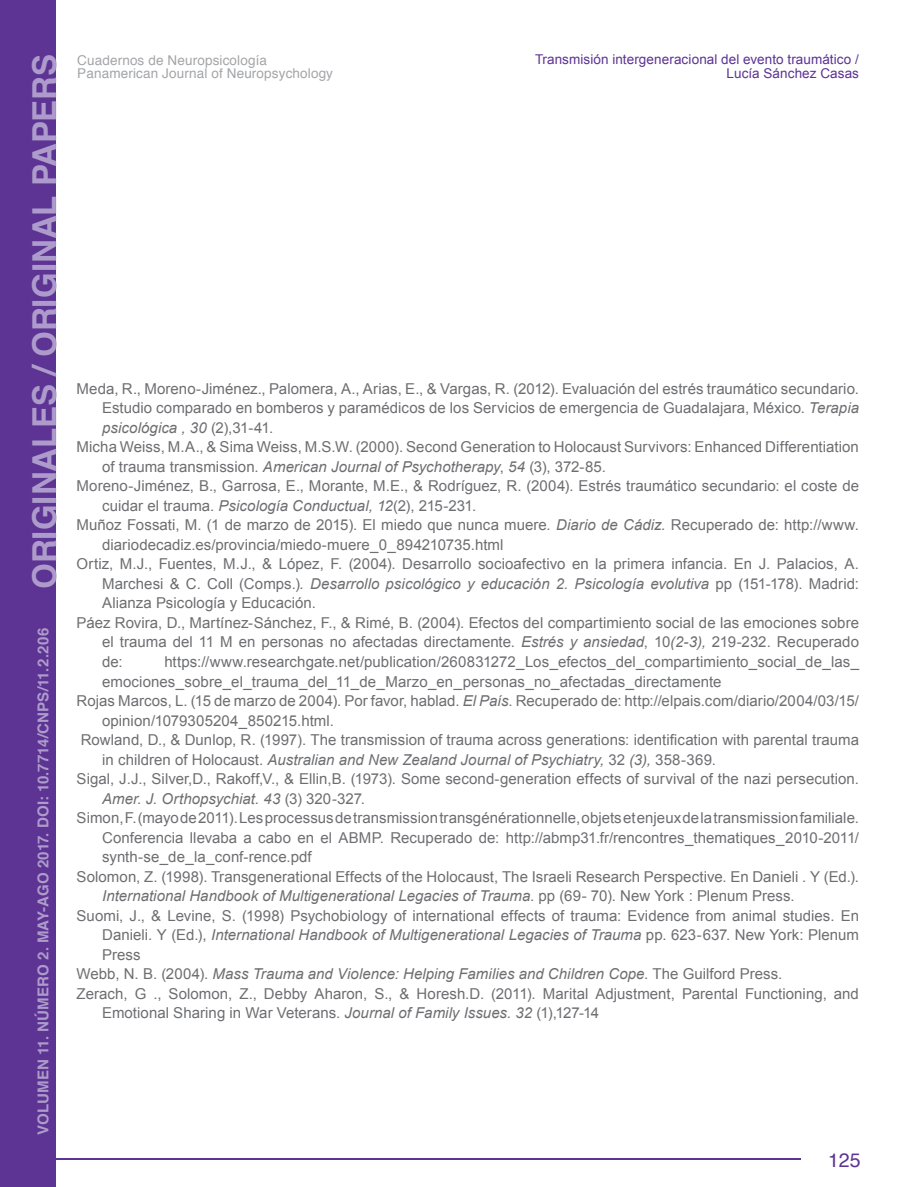
<style>
.page{position:relative;width:915px;height:1187px;background:#fff}
.page>*{position:absolute;margin:0;border:0;box-sizing:border-box;transform-origin:0 0}
.t1{font:19.5px "Helvetica";color:#5d3393}
.t2{font:15px "Arial";letter-spacing:.005em;color:#6d6e71}
.t3{font:italic 15px "Arial";letter-spacing:.005em;color:#6d6e71}
.t4{font:700 15px "Helvetica";letter-spacing:.005em;color:#ad9ccb}
.t5{font:13.5px/13.5px "Arial";letter-spacing:.005em;color:#5d3393;text-align:right}
.t6{font:13.5px/13.5px "Helvetica";letter-spacing:.01em;color:#a3a5a8}
.s1{font-size:33px}
.s2{font-style:italic}
.s3{font-style:normal}
</style>
<div class="page">
<div style="left:0;top:0;width:55px;height:1186px;background:#5d3393"></div>
<hr style="left:0;top:1157px;width:800px;height:2px;background:#5d3393">
<p class="t5" style="left:535px;top:53px;width:325px">Transmisión intergeneracional del evento traumático /<br>Lucía Sánchez Casas</p>
<p class="t4" style="left:31px;top:1134px;width:1081px;rotate:-90deg">VOLUMEN 11. NÚMERO 2. MAY-AGO 2017. DOI: 10.7714/CNPS/11.2.206 <span class="s1">ORIGINALES / ORIGINAL PAPERS</span></p>
<p class="t6" style="left:77px;top:54px;width:257px">Cuadernos de Neuropsicología<br>Panamerican Journal of Neuropsychology</p>
<p class="t2" style="left:77px;top:379px;width:783px">Meda, R., Moreno-Jiménez., Palomera, A., Arias, E., &amp; Vargas, R. (2012). Evaluación del estrés traumático secundario.</p>
<p class="t2" style="left:102px;top:398px;width:758px">Estudio comparado en bomberos y paramédicos de los Servicios de emergencia de Guadalajara, México. <span class="s2">Terapia</span></p>
<p class="t3" style="left:102px;top:418px;width:173px">psicológica , 30 <span class="s3">(2),31-41.</span></p>
<p class="t2" style="left:77px;top:437px;width:783px">Micha Weiss, M.A., &amp; Sima Weiss, M.S.W. (2000). Second Generation to Holocaust Survivors: Enhanced Differentiation</p>
<p class="t2" style="left:102px;top:457px;width:505px">of trauma transmission. <span class="s2">American Journal of Psychotherapy</span>, <span class="s2">54</span> (3), 372-85.</p>
<p class="t2" style="left:77px;top:476px;width:783px">Moreno-Jiménez, B., Garrosa, E., Morante, M.E., &amp; Rodríguez, R. (2004). Estrés traumático secundario: el coste de</p>
<p class="t2" style="left:102px;top:496px;width:375px">cuidar el trauma. <span class="s2">Psicología Conductual, 12</span>(2), 215-231.</p>
<p class="t2" style="left:77px;top:515px;width:783px">Muñoz Fossati, M. (1 de marzo de 2015). El miedo que nunca muere<span class="s2">. Diario de Cádiz.</span> Recuperado de: http://www.</p>
<p class="t2" style="left:102px;top:535px;width:403px">diariodecadiz.es/provincia/miedo-muere_0_894210735.html</p>
<p class="t2" style="left:77px;top:554px;width:783px">Ortiz, M.J., Fuentes, M.J., &amp; López, F. (2004). Desarrollo socioafectivo en la primera infancia. En J. Palacios, A.</p>
<p class="t3" style="left:102px;top:574px;width:758px"><span class="s3">Marchesi &amp; C. Coll (Comps.)</span>. Desarrollo psicológico y educación 2. Psicología evolutiva <span class="s3">pp (151-178). Madrid:</span></p>
<p class="t2" style="left:102px;top:593px;width:215px">Alianza Psicología y Educación.</p>
<p class="t2" style="left:77px;top:613px;width:783px">Páez Rovira, D., Martínez-Sánchez, F., &amp; Rimé, B. (2004). Efectos del compartimiento social de las emociones sobre</p>
<p class="t2" style="left:102px;top:632px;width:758px">el trauma del 11 M en personas no afectadas directamente. <span class="s2">Estrés y ansiedad</span>, 10<span class="s2">(2-3),</span> 219-232. Recuperado</p>
<p class="t2" style="left:102px;top:652px;width:22px">de:</p>
<p class="t2" style="left:164px;top:652px;width:696px">https://www.researchgate.net/publication/260831272_Los_efectos_del_compartimiento_social_de_las_</p>
<p class="t2" style="left:102px;top:671px;width:620px">emociones_sobre_el_trauma_del_11_de_Marzo_en_personas_no_afectadas_directamente</p>
<p class="t2" style="left:77px;top:691px;width:783px">Rojas Marcos, L. (15 de marzo de 2004). Por favor, hablad. <span class="s2">El País</span>. Recuperado de: http://elpais.com/diario/2004/03/15/</p>
<p class="t2" style="left:102px;top:710px;width:233px">opinion/1079305204_850215.html.</p>
<p class="t2" style="left:81px;top:730px;width:779px">Rowland, D., &amp; Dunlop, R. (1997). The transmission of trauma across generations: identification with parental trauma</p>
<p class="t3" style="left:102px;top:749px;width:615px"><span class="s3">in children of Holocaust.</span> Australian and New Zealand Journal of Psychiatry, <span class="s3">32</span> (3), <span class="s3">358-369.</span></p>
<p class="t2" style="left:77px;top:769px;width:783px">Sigal, J.J., Silver,D., Rakoff,V., &amp; Ellin,B. (1973). Some second-generation effects of survival of the nazi persecution.</p>
<p class="t3" style="left:102px;top:788px;width:264px">Amer. J. Orthopsychiat. 43 <span class="s3">(3) 320-327.</span></p>
<p class="t2" style="left:77px;top:808px;width:783px">Simon, F. (mayo de 2011). Les processus de transmission transgénérationnelle, objets et enjeux de la transmission familiale.</p>
<p class="t2" style="left:102px;top:827px;width:758px">Conferencia llevaba a cabo en el ABMP. Recuperado de: http://abmp31.fr/rencontres_thematiques_2010-2011/</p>
<p class="t2" style="left:102px;top:847px;width:211px">synth-se_de_la_conf-rence.pdf</p>
<p class="t2" style="left:77px;top:866px;width:783px">Solomon, Z. (1998). Transgenerational Effects of the Holocaust, The Israeli Research Perspective. En Danieli . Y (Ed.).</p>
<p class="t3" style="left:102px;top:886px;width:693px">International Handbook of Multigenerational Legacies of Trauma<span class="s3">. pp (69- 70). New York : Plenum Press.</span></p>
<p class="t2" style="left:77px;top:905px;width:783px">Suomi, J., &amp; Levine, S. (1998) Psychobiology of international effects of trauma: Evidence from animal studies. En</p>
<p class="t3" style="left:102px;top:925px;width:758px"><span class="s3">Danieli. Y (Ed.),</span> International Handbook of Multigenerational Legacies of Trauma <span class="s3">pp. 623-637. New York: Plenum</span></p>
<p class="t2" style="left:102px;top:944px;width:40px">Press</p>
<p class="t3" style="left:77px;top:964px;width:707px"><span class="s3">Webb, N. B. (2004).</span> Mass Trauma and Violence: Helping Families and Children Cope<span class="s3">. The Guilford Press.</span></p>
<p class="t2" style="left:77px;top:983px;width:783px">Zerach, G ., Solomon, Z., Debby Aharon, S., &amp; Horesh.D. (2011). Marital Adjustment, Parental Functioning, and</p>
<p class="t2" style="left:102px;top:1003px;width:498px">Emotional Sharing in War Veterans. <span class="s2">Journal of Family Issues. 32</span> (1),127-14</p>
<h1 class="t1" style="left:827px;top:1144px;width:34px">125</h1>
</div>
